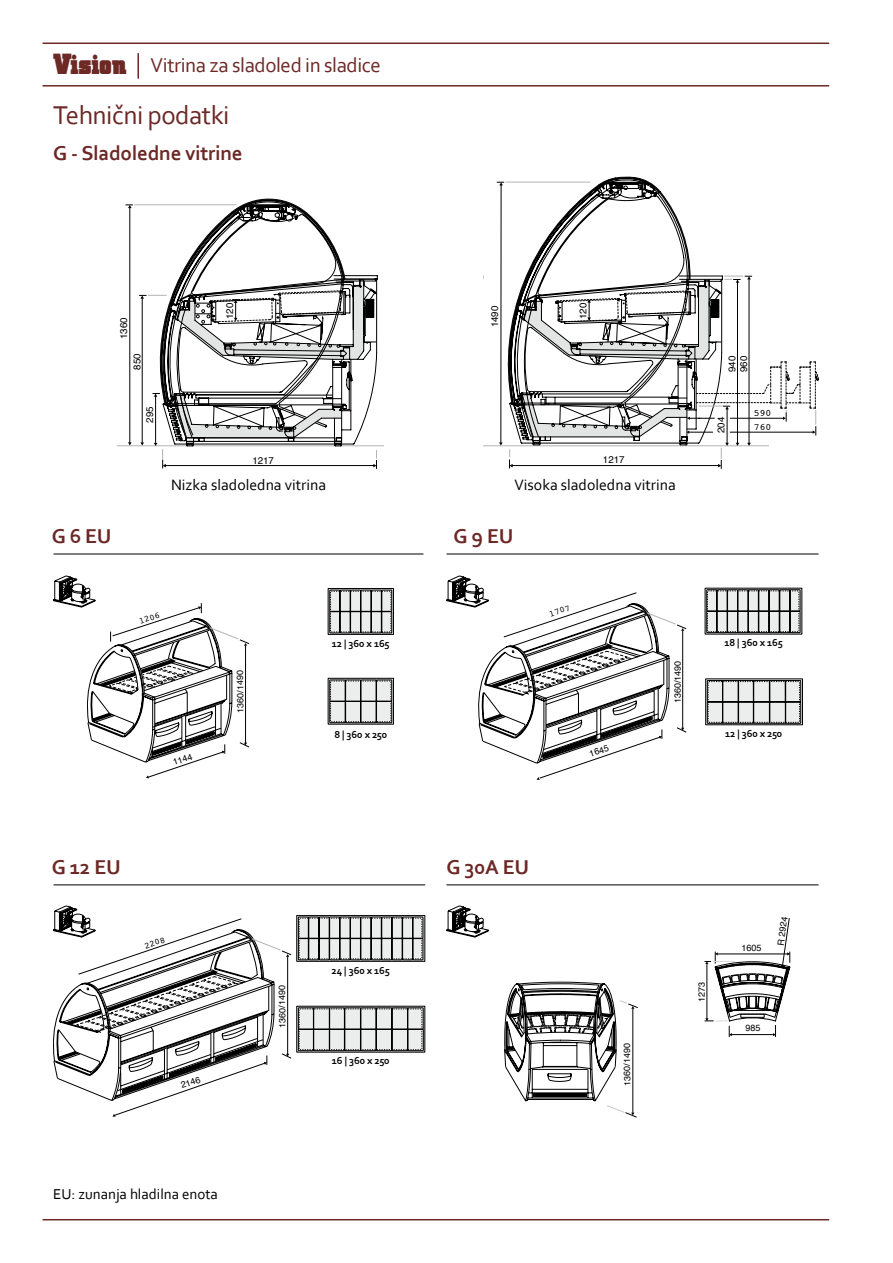
<style>
.page{position:relative;width:893px;height:1263px;background:#fff}
.page>*{position:absolute;margin:0;border:0;box-sizing:border-box;transform-origin:0 0}
.t1{font:27px "Corbel";letter-spacing:-.02em;color:#6c2926}
.t2{font:700 21px "Corbel";letter-spacing:-.01em;color:#6c2926}
.t3{font:21px "Corbel";letter-spacing:-.02em;color:#6c2926}
.t4{font:15.75px "Corbel";color:#000}
.t5{font:15px "Corbel";color:#000}
.t6{font:700 10.5px "Corbel";letter-spacing:-.01em;color:#000}
.t7{font:9.75px/11.6px "Helvetica";color:#000}
.t8{font:9.75px/14px "Courier";color:#000}
.t9{font:9px "Helvetica";color:#000}
.t10{font:9px "Courier";color:#000}
.s1{font-family:"Blax Slab XXL";font-size:31.5px}
</style>
<div class="page">
<hr style="left:43px;top:1219px;width:786px;height:1px;background:#6c2926">
<hr style="left:43px;top:43px;width:786px;height:1px;background:#6c2926">
<hr style="left:43px;top:85px;width:786px;height:2px;background:#6c2926">
<hr style="left:54px;top:554px;width:369px;height:1px;background:#000">
<hr style="left:54px;top:884px;width:371px;height:1px;background:#000">
<hr style="left:446px;top:884px;width:373px;height:1px;background:#000">
<hr style="left:446px;top:554px;width:373px;height:1px;background:#000">
<svg style="left:328px;top:588px;width:66px;height:47px;background:#a8a8a8"></svg>
<svg style="left:328px;top:678px;width:66px;height:46px;background:#b6b6b6"></svg>
<svg style="left:705px;top:588px;width:97px;height:46px;background:#abacac"></svg>
<svg style="left:705px;top:679px;width:98px;height:46px;background:#b6b6b6"></svg>
<hr style="left:117px;top:445px;width:267px;height:1px;background:#b1b3b4">
<hr style="left:134px;top:204px;width:102px;height:1px;background:#b1b3b4">
<hr style="left:130px;top:208px;width:1px;height:235px;background:#000">
<svg style="left:125px;top:205px;width:8px;height:3px"></svg>
<svg style="left:139px;top:204px;width:245px;height:265px"></svg>
<svg style="left:497px;top:177px;width:162px;height:12px"></svg>
<svg style="left:500px;top:189px;width:191px;height:86px"></svg>
<hr style="left:501px;top:185px;width:1px;height:258px;background:#000">
<svg style="left:497px;top:182px;width:7px;height:3px"></svg>
<hr style="left:506px;top:182px;width:84px;height:1px;background:#b1b3b4">
<svg style="left:483px;top:275px;width:336px;height:194px"></svg>
<svg style="left:446px;top:906px;width:43px;height:31px"></svg>
<svg style="left:504px;top:982px;width:134px;height:135px"></svg>
<svg style="left:704px;top:918px;width:86px;height:119px"></svg>
<hr style="left:137px;top:53px;width:2px;height:26px;background:#6c2926">
<svg style="left:53px;top:906px;width:372px;height:211px"></svg>
<svg style="left:53px;top:576px;width:197px;height:202px"></svg>
<svg style="left:446px;top:576px;width:241px;height:204px"></svg>
<h2 class="t3" style="left:53px;top:52px;width:329px"><span class="s1">Vision</span> Vitrina za sladoled in sladice</h2>
<h1 class="t1" style="left:53px;top:99px;width:178px">Tehnični podatki</h1>
<h2 class="t2" style="left:53px;top:140px;width:191px">G - Sladoledne vitrine</h2>
<p class="t7" style="left:118px;top:339px;width:23px;rotate:-90deg">1360</p>
<p class="t7" style="left:132px;top:369px;width:18px;rotate:-90deg">850</p>
<p class="t7" style="left:144px;top:423px;width:18px;rotate:-90deg">295</p>
<h2 class="t2" style="left:52px;top:523px;width:61px">G 6 EU</h2>
<p class="t7" style="left:224px;top:319px;width:18px;rotate:-90deg">120</p>
<p class="t7" style="left:252px;top:455px;width:23px">1217</p>
<p class="t7" style="left:489px;top:327px;width:23px;rotate:-90deg">1490</p>
<p class="t7" style="left:578px;top:319px;width:18px;rotate:-90deg">120</p>
<p class="t7" style="left:603px;top:454px;width:23px">1217</p>
<h3 class="t4" style="left:171px;top:475px;width:157px">Nizka sladoledna vitrina</h3>
<h3 class="t4" style="left:514px;top:475px;width:163px">Visoka sladoledna vitrina</h3>
<h2 class="t2" style="left:454px;top:523px;width:61px">G 9 EU</h2>
<p class="t10" style="left:137px;top:615px;width:23px;rotate:-18deg">1206</p>
<p class="t9" style="left:171px;top:756px;width:22px;rotate:-18deg">1144</p>
<p class="t9" style="left:233px;top:713px;width:44px;rotate:-90deg">0941 / 0631</p>
<p class="t6" style="left:332px;top:637px;width:59px">12 | 360 x 165</p>
<p class="t6" style="left:334px;top:728px;width:54px">8 | 360 x 250</p>
<p class="t10" style="left:547px;top:607px;width:23px;rotate:-18deg">1707</p>
<p class="t9" style="left:587px;top:747px;width:22px;rotate:-18deg">1645</p>
<p class="t9" style="left:671px;top:703px;width:44px;rotate:-90deg">0941 / 0631</p>
<p class="t7" style="left:727px;top:372px;width:18px;rotate:-90deg">940<br>960</p>
<p class="t7" style="left:716px;top:433px;width:18px;rotate:-90deg">204</p>
<p class="t8" style="left:754px;top:406px;width:19px">590<br>760</p>
<p class="t6" style="left:724px;top:636px;width:60px">18 | 360 x 165</p>
<p class="t6" style="left:725px;top:727px;width:59px">12 | 360 x 250</p>
<h2 class="t2" style="left:52px;top:854px;width:71px">G 12 EU</h2>
<h2 class="t2" style="left:446px;top:854px;width:84px">G 30A EU</h2>
<p class="t10" style="left:142px;top:939px;width:23px;rotate:-18deg">2208</p>
<p class="t9" style="left:179px;top:1079px;width:22px;rotate:-18deg">2146</p>
<p class="t9" style="left:275px;top:1028px;width:44px;rotate:-90deg">0941 / 0631</p>
<p class="t6" style="left:332px;top:964px;width:60px">24 | 360 x 165</p>
<p class="t6" style="left:332px;top:1053px;width:59px">16 | 360 x 250</p>
<p class="t9" style="left:620px;top:1086px;width:44px;rotate:-90deg">0941 / 0631</p>
<p class="t9" style="left:695px;top:1002px;width:22px;rotate:-90deg">3721</p>
<p class="t9" style="left:742px;top:941px;width:22px">1605</p>
<p class="t9" style="left:774px;top:944px;width:31px;rotate:-82deg">R 2924</p>
<p class="t9" style="left:745px;top:1021px;width:17px">985</p>
<h3 class="t5" style="left:53px;top:1184px;width:166px">EU: zunanja hladilna enota</h3>
</div>
